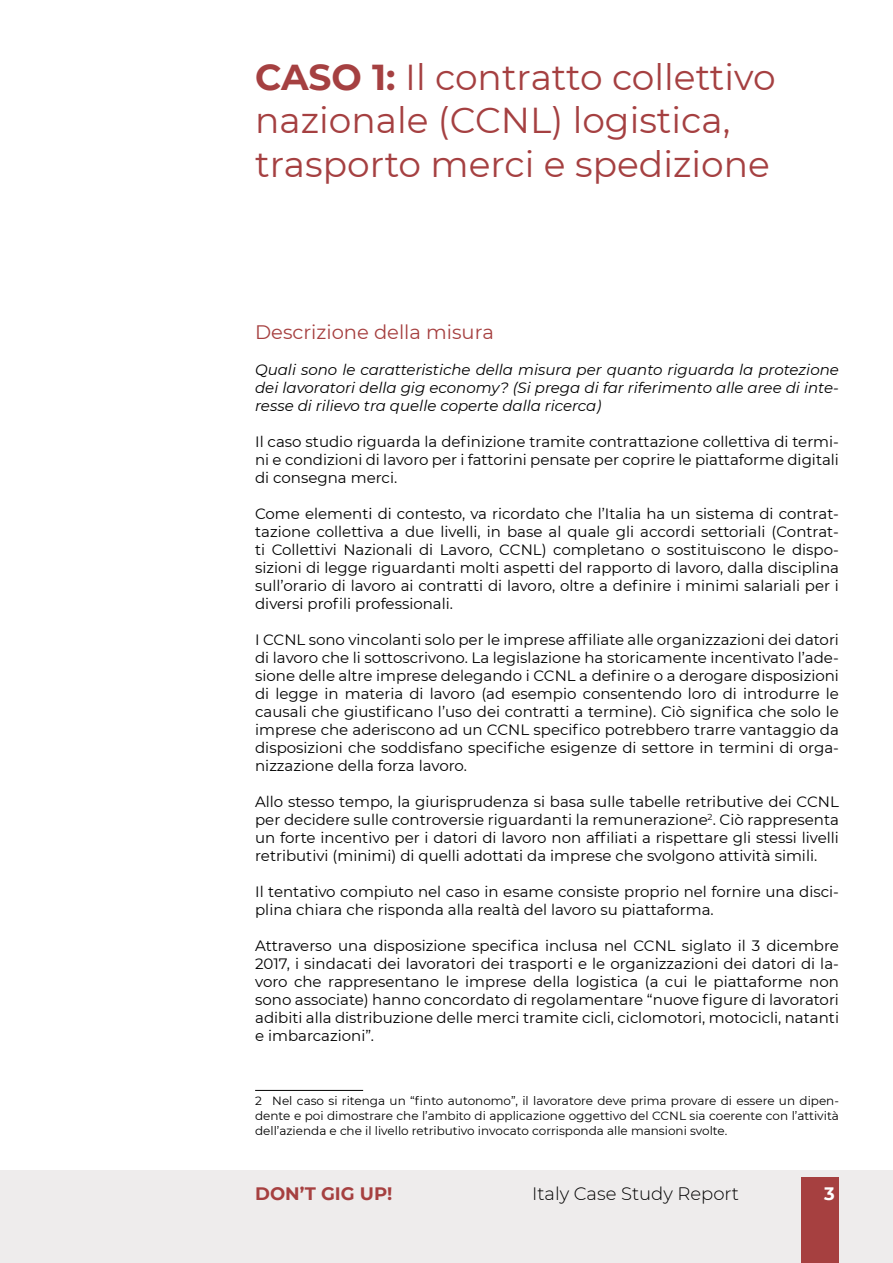
<style>
.page{position:relative;width:893px;height:1263px;background:#fff}
.page>*{position:absolute;margin:0;border:0;box-sizing:border-box;transform-origin:0 0}
.t1{font:36px/43.2px "Montserrat";color:#a54041}
.t2{font:19.5px "Montserrat";color:#a64040}
.t3{font:300 18px "Montserrat";color:#000}
.t4{font:700 18px "Montserrat";color:#a64040}
.t5{font:700 18px "Montserrat";color:#fff}
.t6{font:15px/18px "Montserrat";color:#000;text-align:justify}
.t7{font:italic 15px/18px "Montserrat";color:#000;text-align:justify}
.t8{font:12px/15px "Montserrat";color:#000;text-align:justify}
.s1{font-weight:700}
</style>
<div class="page">
<div style="left:0;top:1170px;width:893px;height:93px;background:#eeecec"></div>
<div style="left:801px;top:1177px;width:38px;height:86px;background:#a64040"></div>
<hr style="left:255px;top:1090px;width:108px;height:1px;background:#000">
<h1 class="t1" style="left:255px;top:54px;width:522px"><span class="s1">CASO 1:</span> Il contratto collettivo nazionale (CCNL) logistica, trasporto merci e spedizione</h1>
<h2 class="t2" style="left:255px;top:318px;width:240px">Descrizione della misura</h2>
<p class="t7" style="left:255px;top:360px;width:585px">Quali sono le caratteristiche della misura per quanto riguarda la protezione dei lavoratori della gig economy? (Si prega di far riferimento alle aree di inte&shy;resse di rilievo tra quelle coperte dalla ricerca)</p>
<p class="t6" style="left:255px;top:432px;width:585px">Il caso studio riguarda la definizione tramite contrattazione collettiva di termi&shy;ni e condizioni di lavoro per i fattorini pensate per coprire le piattaforme digitali di consegna merci.</p>
<p class="t6" style="left:255px;top:504px;width:585px">Come elementi di contesto, va ricordato che l’Italia ha un sistema di contrat&shy;tazione collettiva a due livelli, in base al quale gli accordi settoriali (Contrat&shy;ti Collettivi Nazionali di Lavoro, CCNL) completano o sostituiscono le dispo&shy;sizioni di legge riguardanti molti aspetti del rapporto di lavoro, dalla disciplina sull’orario di lavoro ai contratti di lavoro, oltre a definire i minimi salariali per i diversi profili professionali.</p>
<p class="t6" style="left:255px;top:630px;width:585px">I CCNL sono vincolanti solo per le imprese affiliate alle organizzazioni dei datori di lavoro che li sottoscrivono. La legislazione ha storicamente incentivato l’ade&shy;sione delle altre imprese delegando i CCNL a definire o a derogare disposizioni di legge in materia di lavoro (ad esempio consentendo loro di introdurre le causali che giustificano l’uso dei contratti a termine). Ciò significa che solo le imprese che aderiscono ad un CCNL specifico potrebbero trarre vantaggio da disposizioni che soddisfano specifiche esigenze di settore in termini di orga&shy;nizzazione della forza lavoro.</p>
<p class="t6" style="left:255px;top:792px;width:585px">Allo stesso tempo, la giurisprudenza si basa sulle tabelle retributive dei CCNL per decidere sulle controversie riguardanti la remunerazione<sup>2</sup>. Ciò rappresenta un forte incentivo per i datori di lavoro non affiliati a rispettare gli stessi livelli retributivi (minimi) di quelli adottati da imprese che svolgono attività simili.</p>
<p class="t6" style="left:255px;top:882px;width:585px">Il tentativo compiuto nel caso in esame consiste proprio nel fornire una disci&shy;plina chiara che risponda alla realtà del lavoro su piattaforma.</p>
<p class="t6" style="left:255px;top:936px;width:585px">Attraverso una disposizione specifica inclusa nel CCNL siglato il 3 dicembre 2017, i sindacati dei lavoratori dei trasporti e le organizzazioni dei datori di la&shy;voro che rappresentano le imprese della logistica (a cui le piattaforme non sono associate) hanno concordato di regolamentare “nuove figure di lavoratori adibiti alla distribuzione delle merci tramite cicli, ciclomotori, motocicli, natanti e imbarcazioni”.</p>
<p class="t8" style="left:255px;top:1093px;width:585px">2 Nel caso si ritenga un “finto autonomo”, il lavoratore deve prima provare di essere un dipen&shy;dente e poi dimostrare che l’ambito di applicazione oggettivo del CCNL sia coerente con l’attività dell’azienda e che il livello retributivo invocato corrisponda alle mansioni svolte.</p>
<p class="t4" style="left:255px;top:1181px;width:139px">DON’T GIG UP!</p>
<p class="t3" style="left:532px;top:1182px;width:208px">Italy Case Study Report</p>
<p class="t5" style="left:824px;top:1181px;width:12px">3</p>
</div>
